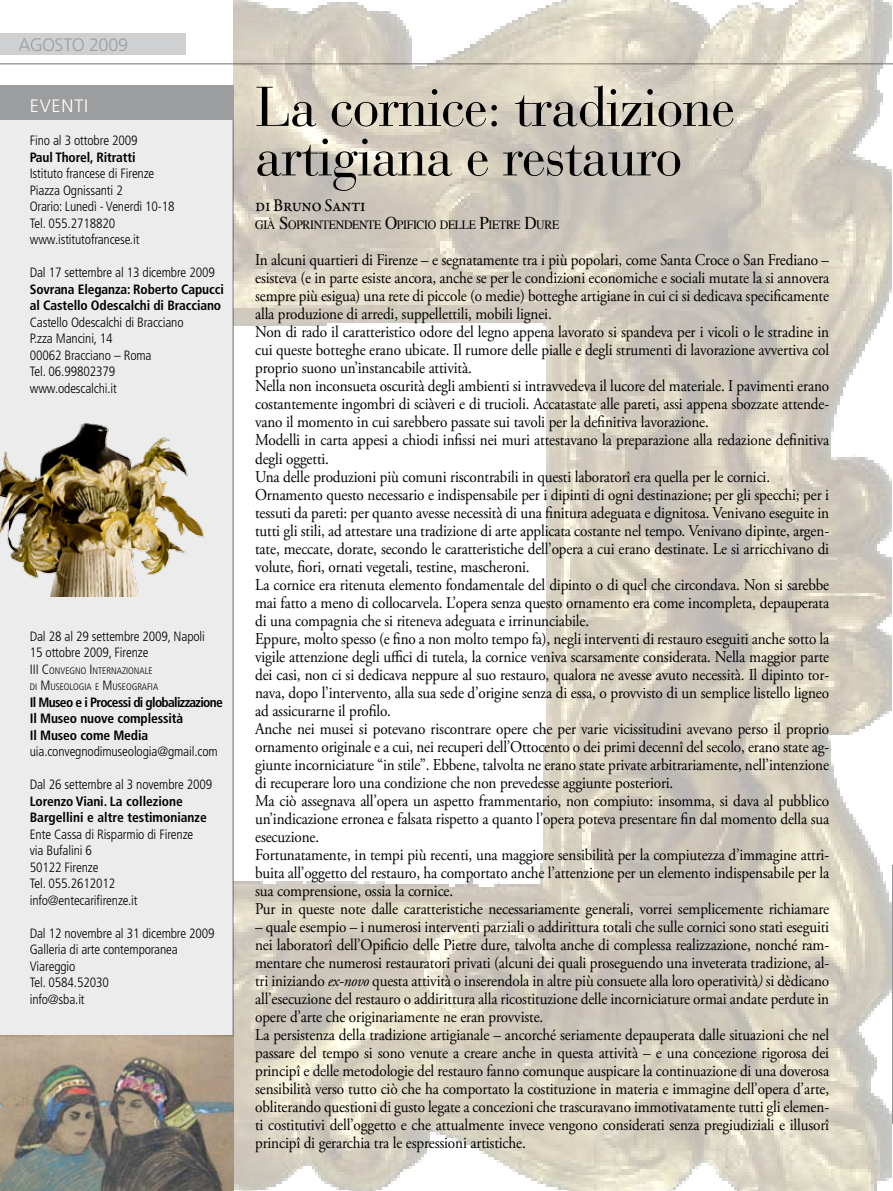
<style>
.page{position:relative;width:893px;height:1191px;background:#fff}
.page>*{position:absolute;margin:0;border:0;box-sizing:border-box;transform-origin:0 0}
.t1{font:55.5px/49.5px "Bauer Bodoni Std";letter-spacing:-.02em;color:#000}
.t2{font:500 18px "Garamond Premr Pro";letter-spacing:-.02em;color:#000;scale:.94 1}
.t3{font:300 18px "Frutiger LT Std";letter-spacing:-.015em;color:#9c9d9f}
.t4{font:300 18px "Frutiger LT Std";letter-spacing:.05em;color:#fff}
.t5{font:16.5px/18px "Adobe Garamond Pro";letter-spacing:-.01em;color:#000;scale:.92 1}
.t6{font:300 condensed 13.5px/16.5px "Frutiger LT Std";letter-spacing:-.01em;color:#000}
.t7{font:700 condensed 13.5px/16.5px "Frutiger LT Std";letter-spacing:-.01em;color:#000}
.t8{font:12.6px "Times";letter-spacing:-.03em;color:#000;scale:.94 1}
.t9{font:300 condensed 9.45px/16.5px "Frutiger LT Std";color:#000}
.s1{font-size:13.5px}
.s2{font-size:18px}
.s3{font-style:italic}
</style>
<div class="page">
<div style="left:0;top:119px;width:234px;height:916px;background:#ececed"></div>
<div style="left:0;top:34px;width:186px;height:21px;background:#cfd0d1"></div>
<hr style="left:0;top:63px;width:893px;height:2px;background:#9c9d9f">
<img style="left:234px;top:0;width:658px;height:1191px">
<div style="left:0;top:85px;width:234px;height:34px;background:#9c9d9f"></div>
<img style="left:0;top:409px;width:231px;height:187px">
<svg style="left:892px;top:865px;width:1px;height:258px"></svg>
<img style="left:0;top:1035px;width:234px;height:156px">
<p class="t3" style="left:19px;top:35px;width:35px">AGOSTO</p>
<p class="t3" style="left:89px;top:35px;width:40px">2009</p>
<p class="t4" style="left:30px;top:96px;width:60px">EVENTI</p>
<p class="t6" style="left:30px;top:133px;width:109px">Fino al 3 ottobre 2009</p>
<p class="t7" style="left:30px;top:149px;width:107px">Paul Thorel, Ritratti</p>
<p class="t6" style="left:30px;top:166px;width:146px">Istituto francese di Firenze<br>Piazza Ognissanti 2<br>Orario: Lunedì - Venerdì 10-18<br>Tel. 055.2718820 www.istitutofrancese.it</p>
<p class="t6" style="left:30px;top:265px;width:187px">Dal 17 settembre al 13 dicembre 2009</p>
<p class="t7" style="left:30px;top:281px;width:196px">Sovrana Eleganza: Roberto Capucci al Castello Odescalchi di Bracciano</p>
<p class="t6" style="left:30px;top:314px;width:155px">Castello Odescalchi di Bracciano<br>P.zza Mancini, 14<br>00062 Bracciano – Roma<br>Tel. 06.99802379 www.odescalchi.it</p>
<p class="t6" style="left:30px;top:628px;width:177px">Dal 28 al 29 settembre 2009, Napoli<br>15 ottobre 2009, Firenze</p>
<p class="t9" style="left:30px;top:662px;width:130px"><span class="s1">III C</span>onvegno <span class="s1">I</span>nternazionale di <span class="s1">M</span>useologia e <span class="s1">M</span>useografia</p>
<p class="t7" style="left:30px;top:693px;width:195px">Il Museo e i Processi di globalizzazione<br>Il Museo nuove complessità<br>Il Museo come Media</p>
<p class="t6" style="left:30px;top:743px;width:189px">uia.convegnodimuseologia@gmail.com</p>
<p class="t6" style="left:30px;top:776px;width:184px">Dal 26 settembre al 3 novembre 2009</p>
<p class="t7" style="left:30px;top:792px;width:179px">Lorenzo Viani. La collezione<br>Bargellini e altre testimonianze</p>
<p class="t6" style="left:30px;top:826px;width:165px">Ente Cassa di Risparmio di Firenze via Bufalini 6<br>50122 Firenze<br>Tel. 055.2612012 info@entecarifirenze.it</p>
<p class="t6" style="left:30px;top:925px;width:187px">Dal 12 novembre al 31 dicembre 2009<br>Galleria di arte contemporanea<br>Viareggio<br>Tel. 0584.52030<br>info@sba.it</p>
<h1 class="t1" style="left:255px;top:83px;width:481px">La cornice: tradizione artigiana e restauro</h1>
<p class="t2" style="left:255px;top:195px;width:119px">di Bruno Santi</p>
<p class="t8" style="left:255px;top:217px;width:317px">GIÀ <span class="s2">S</span>OPRINTENDENTE <span class="s2">O</span>PIFICIO DELLE <span class="s2">P</span>IETRE <span class="s2">D</span>URE</p>
<p class="t5" style="left:255px;top:252px;width:626px">In alcuni quartieri di Firenze – e segnatamente tra i più popolari, come Santa Croce o San Frediano – esisteva (e in parte esiste ancora, anche se per le condizioni economiche e sociali mutate la si annovera sempre più esigua) una rete di piccole (o medie) botteghe artigiane in cui ci si dedicava specificamente alla produzione di arredi, suppellettili, mobili lignei.<br>Non di rado il caratteristico odore del legno appena lavorato si spandeva per i vicoli o le stradine in cui queste botteghe erano ubicate. Il rumore delle pialle e degli strumenti di lavorazione avvertiva col proprio suono un’instancabile attività.<br>Nella non inconsueta oscurità degli ambienti si intravvedeva il lucore del materiale. I pavimenti erano costantemente ingombri di sciàveri e di trucioli. Accatastate alle pareti, assi appena sbozzate attende&shy;vano il momento in cui sarebbero passate sui tavoli per la definitiva lavorazione.<br>Modelli in carta appesi a chiodi infissi nei muri attestavano la preparazione alla redazione definitiva degli oggetti.<br>Una delle produzioni più comuni riscontrabili in questi laboratorî era quella per le cornici.<br>Ornamento questo necessario e indispensabile per i dipinti di ogni destinazione; per gli specchi; per i tessuti da pareti: per quanto avesse necessità di una finitura adeguata e dignitosa. Venivano eseguite in tutti gli stili, ad attestare una tradizione di arte applicata costante nel tempo. Venivano dipinte, argen&shy;tate, meccate, dorate, secondo le caratteristiche dell’opera a cui erano destinate. Le si arricchivano di volute, fiori, ornati vegetali, testine, mascheroni.<br>La cornice era ritenuta elemento fondamentale del dipinto o di quel che circondava. Non si sarebbe mai fatto a meno di collocarvela. L’opera senza questo ornamento era come incompleta, depauperata di una compagnia che si riteneva adeguata e irrinunciabile.<br>Eppure, molto spesso (e fino a non molto tempo fa), negli interventi di restauro eseguiti anche sotto la vigile attenzione degli uffici di tutela, la cornice veniva scarsamente considerata. Nella maggior parte dei casi, non ci si dedicava neppure al suo restauro, qualora ne avesse avuto necessità. Il dipinto tor&shy;nava, dopo l’intervento, alla sua sede d’origine senza di essa, o provvisto di un semplice listello ligneo ad assicurarne il profilo.<br>Anche nei musei si potevano riscontrare opere che per varie vicissitudini avevano perso il proprio ornamento originale e a cui, nei recuperi dell’Ottocento o dei primi decennî del secolo, erano state ag&shy;giunte incorniciature “in stile”. Ebbene, talvolta ne erano state private arbitrariamente, nell’intenzione di recuperare loro una condizione che non prevedesse aggiunte posteriori.<br>Ma ciò assegnava all’opera un aspetto frammentario, non compiuto: insomma, si dava al pubblico un’indicazione erronea e falsata rispetto a quanto l’opera poteva presentare fin dal momento della sua esecuzione.<br>Fortunatamente, in tempi più recenti, una maggiore sensibilità per la compiutezza d’immagine attri&shy;buita all’oggetto del restauro, ha comportato anche l’attenzione per un elemento indispensabile per la sua comprensione, ossia la cornice.<br>Pur in queste note dalle caratteristiche necessariamente generali, vorrei semplicemente richiamare</p>
<p class="t5" style="left:255px;top:918px;width:625px">– quale esempio – i numerosi interventi parziali o addirittura totali che sulle cornici sono stati eseguiti nei laboratorî dell’Opificio delle Pietre dure, talvolta anche di complessa realizzazione, nonché ram&shy;mentare che numerosi restauratori privati (alcuni dei quali proseguendo una inveterata tradizione, al&shy;tri iniziando <span class="s3">ex-novo</span> questa attività o inserendola in altre più consuete alla loro operatività<span class="s3">)</span> si dèdicano all’esecuzione del restauro o addirittura alla ricostituzione delle incorniciature ormai andate perdute in opere d’arte che originariamente ne eran provviste.<br>La persistenza della tradizione artigianale – ancorché seriamente depauperata dalle situazioni che nel passare del tempo si sono venute a creare anche in questa attività – e una concezione rigorosa dei principî e delle metodologie del restauro fanno comunque auspicare la continuazione di una doverosa sensibilità verso tutto ciò che ha comportato la costituzione in materia e immagine dell’opera d’arte, obliterando questioni di gusto legate a concezioni che trascuravano immotivatamente tutti gli elemen&shy;ti costitutivi dell’oggetto e che attualmente invece vengono considerati senza pregiudiziali e illusorî principî di gerarchia tra le espressioni artistiche.</p>
</div>
